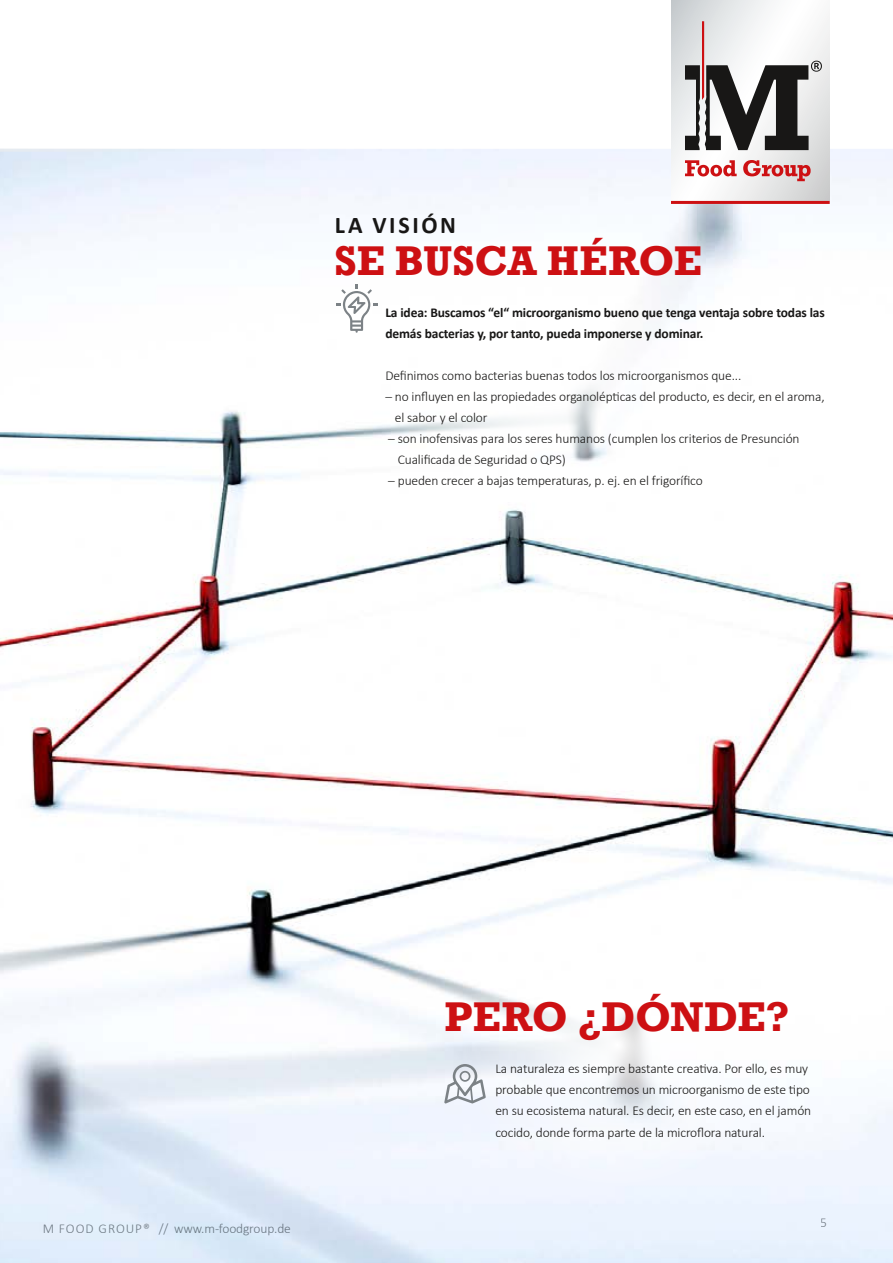
<style>
.page{position:relative;width:893px;height:1263px;background:#fff}
.page>*{position:absolute;margin:0;border:0;box-sizing:border-box;transform-origin:0 0}
.t1{font:700 39px "Rockwell Nova";letter-spacing:-.005em;color:#cd1013}
.t2{font:700 24px "Calibri";letter-spacing:.11em;color:#181716}
.t3{font:300 13.5px/21px "Calibri";letter-spacing:-.01em;color:#181716}
.t4{font:700 13.5px/21px "Calibri";letter-spacing:-.01em;color:#181716}
.t5{font:300 13.5px "Calibri";letter-spacing:-.01em;color:#7c8286}
</style>
<div class="page">
<img style="left:0;top:149px;width:893px;height:1114px">
<div style="left:459px;top:906px;width:315px;height:277px;background:#fff;border-radius:50%"></div>
<div style="left:367px;top:226px;width:357px;height:314px;background:#fff;border-radius:50%"></div>
<svg style="left:336px;top:284px;width:41px;height:49px"></svg>
<svg style="left:444px;top:1064px;width:42px;height:39px"></svg>
<svg style="left:671px;top:0;width:159px;height:201px"></svg>
<hr style="left:0;top:149px;width:233px;height:3px;background:#ebedee">
<svg style="left:685px;top:21px;width:137px;height:129px"></svg>
<svg style="left:685px;top:160px;width:52px;height:16px"></svg>
<svg style="left:743px;top:160px;width:68px;height:21px"></svg>
<hr style="left:671px;top:201px;width:159px;height:3px;background:#cd1013">
<h2 class="t2" style="left:335px;top:208px;width:123px">LA VISIÓN</h2>
<h1 class="t1" style="left:334px;top:236px;width:369px">SE BUSCA HÉROE</h1>
<p class="t4" style="left:385px;top:302px;width:441px">La idea: Buscamos “el“ microorganismo bueno que tenga ventaja sobre todas las demás bacterias y, por tanto, pueda imponerse y dominar.</p>
<p class="t3" style="left:385px;top:365px;width:357px">Definimos como bacterias buenas todos los microorganismos que...</p>
<p class="t3" style="left:395px;top:386px;width:431px;text-indent:-10px">– no influyen en las propiedades organolépticas del producto, es decir, en el aroma, el sabor y el color</p>
<p class="t3" style="left:398px;top:428px;width:403px;text-indent:-10px">– son inofensivas para los seres humanos (cumplen los criterios de Presunción<br>Cualificada de Seguridad o QPS)</p>
<p class="t3" style="left:388px;top:470px;width:316px">– pueden crecer a bajas temperaturas, p. ej. en el frigorífico</p>
<p class="t5" style="left:43px;top:1220px;width:250px">M FOOD GROUP® // www.m-foodgroup.de</p>
<h1 class="t1" style="left:444px;top:992px;width:347px">PERO ¿DÓNDE?</h1>
<p class="t3" style="left:495px;top:1058px;width:317px">La naturaleza es siempre bastante creativa. Por ello, es muy probable que encontremos un microorganismo de este tipo en su ecosistema natural. Es decir, en este caso, en el jamón cocido, donde forma parte de la microflora natural.</p>
<p class="t5" style="left:821px;top:1214px;width:8px">5</p>
</div>
